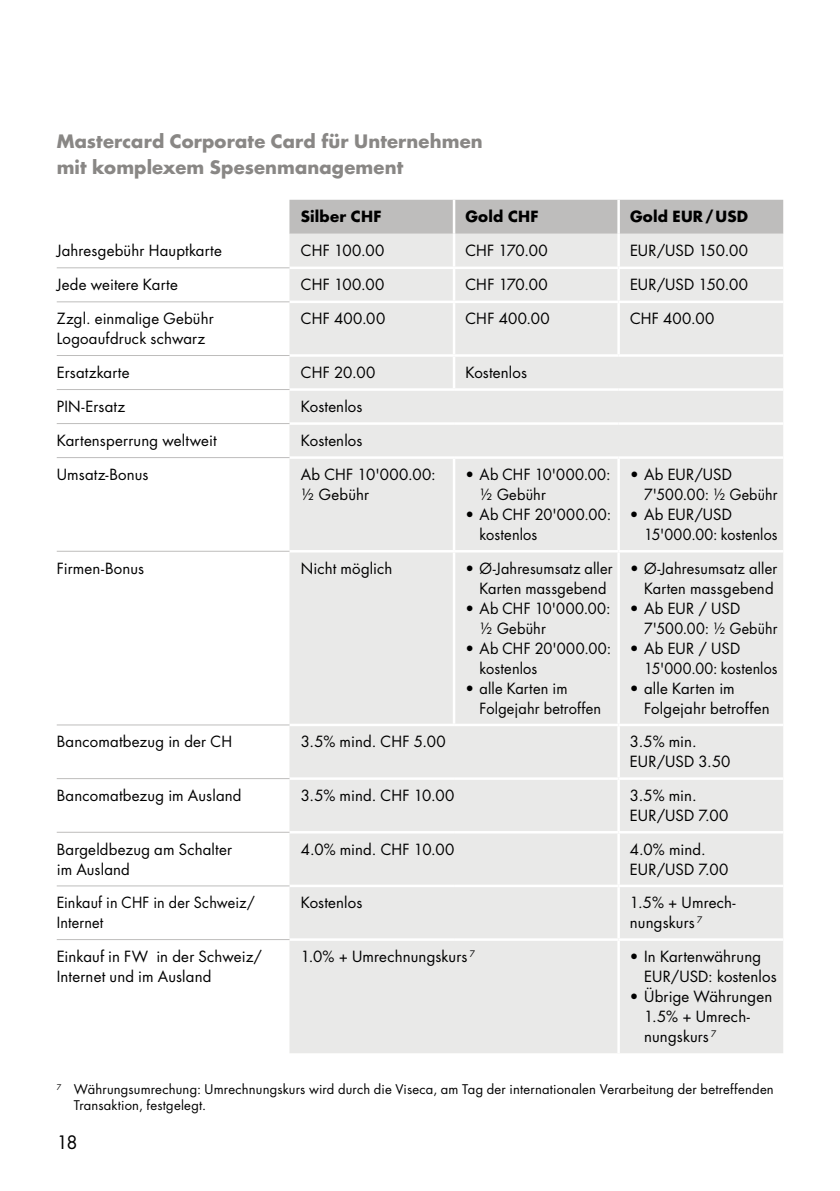
<style>
.page{position:relative;width:840px;height:1191px;background:#fff}
.page>*{position:absolute;margin:0;border:0;box-sizing:border-box;transform-origin:0 0}
.t1{font:700 18px/26px "Futura Std";letter-spacing:.01em;color:#898785}
.t2{font:18px "Futura Std";color:#000}
.t3{font:15px/20px "Futura Std";letter-spacing:.01em;color:#000}
.t4{font:15px/20px "Futura Std";letter-spacing:.01em;color:#000;scale:.96 1}
.t5{font:700 15px "Futura Std";letter-spacing:.015em;color:#000}
.t6{font:13px/16px "Futura Std";letter-spacing:.015em;color:#000}
</style>
<div class="page">
<div style="left:289px;top:200px;width:493px;height:34px;background:#bebdbc"></div>
<div style="left:289px;top:234px;width:493px;height:819px;background:#e9e9e8"></div>
<hr style="left:452px;top:200px;width:3px;height:34px;background:#fff">
<hr style="left:617px;top:200px;width:2px;height:34px;background:#fff">
<hr style="left:452px;top:234px;width:3px;height:32px;background:#fff">
<hr style="left:617px;top:234px;width:2px;height:32px;background:#fff">
<hr style="left:289px;top:266px;width:165px;height:3px;background:#fff">
<hr style="left:454px;top:266px;width:164px;height:3px;background:#fff">
<hr style="left:452px;top:269px;width:3px;height:31px;background:#fff">
<hr style="left:618px;top:266px;width:164px;height:3px;background:#fff">
<hr style="left:617px;top:269px;width:2px;height:31px;background:#fff">
<hr style="left:289px;top:300px;width:165px;height:3px;background:#fff">
<hr style="left:454px;top:300px;width:164px;height:3px;background:#fff">
<hr style="left:452px;top:303px;width:3px;height:51px;background:#fff">
<hr style="left:618px;top:300px;width:164px;height:3px;background:#fff">
<hr style="left:617px;top:303px;width:2px;height:51px;background:#fff">
<hr style="left:289px;top:354px;width:165px;height:3px;background:#fff">
<hr style="left:454px;top:354px;width:164px;height:3px;background:#fff">
<hr style="left:452px;top:357px;width:3px;height:31px;background:#fff">
<hr style="left:618px;top:354px;width:164px;height:3px;background:#fff">
<hr style="left:289px;top:388px;width:165px;height:3px;background:#fff">
<hr style="left:454px;top:388px;width:164px;height:3px;background:#fff">
<hr style="left:618px;top:388px;width:164px;height:3px;background:#fff">
<hr style="left:289px;top:422px;width:165px;height:3px;background:#fff">
<hr style="left:454px;top:422px;width:164px;height:3px;background:#fff">
<hr style="left:618px;top:422px;width:164px;height:3px;background:#fff">
<hr style="left:289px;top:456px;width:165px;height:3px;background:#fff">
<hr style="left:454px;top:456px;width:164px;height:3px;background:#fff">
<hr style="left:452px;top:459px;width:3px;height:91px;background:#fff">
<hr style="left:618px;top:456px;width:164px;height:3px;background:#fff">
<hr style="left:617px;top:459px;width:2px;height:91px;background:#fff">
<hr style="left:289px;top:550px;width:165px;height:2px;background:#fff">
<hr style="left:454px;top:550px;width:164px;height:2px;background:#fff">
<hr style="left:452px;top:552px;width:3px;height:171px;background:#fff">
<hr style="left:618px;top:550px;width:164px;height:2px;background:#fff">
<hr style="left:617px;top:552px;width:2px;height:171px;background:#fff">
<hr style="left:289px;top:723px;width:165px;height:3px;background:#fff">
<hr style="left:454px;top:723px;width:164px;height:3px;background:#fff">
<hr style="left:618px;top:723px;width:164px;height:3px;background:#fff">
<hr style="left:617px;top:726px;width:2px;height:51px;background:#fff">
<hr style="left:289px;top:777px;width:165px;height:3px;background:#fff">
<hr style="left:454px;top:777px;width:164px;height:3px;background:#fff">
<hr style="left:618px;top:777px;width:164px;height:3px;background:#fff">
<hr style="left:617px;top:780px;width:2px;height:51px;background:#fff">
<hr style="left:289px;top:831px;width:165px;height:2px;background:#fff">
<hr style="left:454px;top:831px;width:164px;height:2px;background:#fff">
<hr style="left:618px;top:831px;width:164px;height:2px;background:#fff">
<hr style="left:617px;top:833px;width:2px;height:51px;background:#fff">
<hr style="left:289px;top:884px;width:165px;height:3px;background:#fff">
<hr style="left:454px;top:884px;width:164px;height:3px;background:#fff">
<hr style="left:618px;top:884px;width:164px;height:3px;background:#fff">
<hr style="left:617px;top:887px;width:2px;height:51px;background:#fff">
<hr style="left:289px;top:938px;width:165px;height:2px;background:#fff">
<hr style="left:454px;top:938px;width:164px;height:2px;background:#fff">
<hr style="left:618px;top:938px;width:164px;height:2px;background:#fff">
<hr style="left:617px;top:940px;width:2px;height:113px;background:#fff">
<hr style="left:57px;top:267px;width:232px;height:1px;background:#bebdbc">
<hr style="left:57px;top:301px;width:232px;height:1px;background:#bebdbc">
<hr style="left:57px;top:355px;width:232px;height:1px;background:#bebdbc">
<hr style="left:57px;top:389px;width:232px;height:1px;background:#bebdbc">
<hr style="left:57px;top:423px;width:232px;height:1px;background:#bebdbc">
<hr style="left:57px;top:457px;width:232px;height:1px;background:#bebdbc">
<hr style="left:57px;top:551px;width:232px;height:1px;background:#bebdbc">
<hr style="left:57px;top:724px;width:232px;height:1px;background:#bebdbc">
<hr style="left:57px;top:778px;width:232px;height:1px;background:#bebdbc">
<hr style="left:57px;top:831px;width:232px;height:1px;background:#bebdbc">
<hr style="left:57px;top:885px;width:232px;height:1px;background:#bebdbc">
<hr style="left:57px;top:939px;width:232px;height:1px;background:#bebdbc">
<p class="t1" style="left:57px;top:128px;width:427px">Mastercard Corporate Card für Unternehmen mit komplexem Spesenmanagement</p>
<p class="t5" style="left:300px;top:206px;width:82px">Silber CHF</p>
<p class="t5" style="left:465px;top:206px;width:75px">Gold CHF</p>
<p class="t5" style="left:629px;top:206px;width:119px">Gold EUR/USD</p>
<p class="t3" style="left:57px;top:241px;width:167px">Jahresgebühr Hauptkarte</p>
<p class="t3" style="left:300px;top:241px;width:85px">CHF 100.00</p>
<p class="t3" style="left:465px;top:241px;width:84px">CHF 170.00</p>
<p class="t3" style="left:629px;top:241px;width:119px">EUR/USD 150.00</p>
<p class="t3" style="left:57px;top:275px;width:122px">Jede weitere Karte</p>
<p class="t3" style="left:301px;top:275px;width:85px">CHF 100.00</p>
<p class="t3" style="left:465px;top:275px;width:84px">CHF 170.00</p>
<p class="t3" style="left:629px;top:275px;width:119px">EUR/USD 150.00</p>
<p class="t3" style="left:57px;top:309px;width:158px">Zzgl. einmalige Gebühr<br>Logoaufdruck schwarz</p>
<p class="t3" style="left:301px;top:309px;width:86px">CHF 400.00</p>
<p class="t3" style="left:465px;top:309px;width:86px">CHF 400.00</p>
<p class="t3" style="left:629px;top:309px;width:86px">CHF 400.00</p>
<p class="t3" style="left:57px;top:362px;width:74px">Ersatzkarte</p>
<p class="t3" style="left:301px;top:362px;width:76px">CHF 20.00</p>
<p class="t3" style="left:465px;top:362px;width:63px">Kostenlos</p>
<p class="t3" style="left:57px;top:396px;width:70px">PIN-Ersatz</p>
<p class="t3" style="left:301px;top:396px;width:63px">Kostenlos</p>
<p class="t3" style="left:57px;top:430px;width:161px">Kartensperrung weltweit</p>
<p class="t3" style="left:301px;top:430px;width:63px">Kostenlos</p>
<p class="t3" style="left:57px;top:464px;width:93px">Umsatz-Bonus</p>
<p class="t3" style="left:301px;top:464px;width:136px">Ab CHF 10'000.00: ½ Gebühr</p>
<p class="t3" style="left:479px;top:464px;width:132px;text-indent:-14px">• Ab CHF 10'000.00: ½ Gebühr</p>
<p class="t3" style="left:479px;top:504px;width:133px;text-indent:-14px">• Ab CHF 20'000.00: kostenlos</p>
<p class="t3" style="left:643px;top:464px;width:135px;text-indent:-14px">• Ab EUR/USD<br>7'500.00: ½ Gebühr</p>
<p class="t3" style="left:643px;top:504px;width:135px;text-indent:-14px">• Ab EUR/USD<br>15'000.00: kostenlos</p>
<p class="t3" style="left:57px;top:558px;width:89px">Firmen-Bonus</p>
<p class="t3" style="left:300px;top:558px;width:93px">Nicht möglich</p>
<p class="t3" style="left:465px;top:558px;width:149px;text-align:center">• Ø-Jahresumsatz aller<br>Karten massgebend</p>
<p class="t3" style="left:479px;top:598px;width:132px;text-indent:-14px">• Ab CHF 10'000.00: ½ Gebühr</p>
<p class="t3" style="left:479px;top:638px;width:133px;text-indent:-14px">• Ab CHF 20'000.00: kostenlos</p>
<p class="t3" style="left:479px;top:678px;width:123px;text-indent:-14px">• alle Karten im<br>Folgejahr betroffen</p>
<p class="t3" style="left:629px;top:558px;width:149px;text-align:right">• Ø-Jahresumsatz aller<br>Karten massgebend</p>
<p class="t3" style="left:643px;top:598px;width:135px;text-indent:-14px">• Ab EUR / USD<br>7'500.00: ½ Gebühr</p>
<p class="t3" style="left:643px;top:638px;width:135px;text-indent:-14px">• Ab EUR / USD<br>15'000.00: kostenlos</p>
<p class="t3" style="left:643px;top:678px;width:127px;text-indent:-14px">• alle Karten im<br>Folgejahr betroffen</p>
<p class="t3" style="left:57px;top:732px;width:177px">Bancomatbezug in der CH</p>
<p class="t3" style="left:300px;top:732px;width:146px">3.5% mind. CHF 5.00</p>
<p class="t3" style="left:629px;top:732px;width:102px">3.5% min.<br>EUR/USD 3.50</p>
<p class="t3" style="left:57px;top:785px;width:186px">Bancomatbezug im Ausland</p>
<p class="t3" style="left:300px;top:785px;width:155px">3.5% mind. CHF 10.00</p>
<p class="t3" style="left:629px;top:785px;width:100px">3.5% min.<br>EUR/USD 7.00</p>
<p class="t3" style="left:57px;top:839px;width:177px">Bargeldbezug am Schalter im Ausland</p>
<p class="t3" style="left:300px;top:839px;width:155px">4.0% mind. CHF 10.00</p>
<p class="t3" style="left:629px;top:839px;width:100px">4.0% mind.<br>EUR/USD 7.00</p>
<p class="t4" style="left:57px;top:893px;width:208px">Einkauf in CHF in der Schweiz/<br>Internet</p>
<p class="t3" style="left:300px;top:893px;width:63px">Kostenlos</p>
<p class="t3" style="left:629px;top:893px;width:107px">1.5% + Umrech&shy;nungskurs <sup>7</sup></p>
<p class="t3" style="left:57px;top:946px;width:207px">Einkauf in FW in der Schweiz/<br>Internet und im Ausland</p>
<p class="t3" style="left:300px;top:946px;width:176px">1.0% + Umrechnungskurs <sup>7</sup></p>
<p class="t3" style="left:643px;top:946px;width:134px;text-indent:-14px">• In Kartenwährung<br>EUR/USD: kostenlos</p>
<p class="t3" style="left:643px;top:986px;width:130px;text-indent:-14px">• Übrige Währungen<br>1.5% + Umrech&shy;nungskurs <sup>7</sup></p>
<p class="t6" style="left:74px;top:1081px;width:701px;text-indent:-17px"><sup>7</sup> Währungsumrechung: Umrechnungskurs wird durch die Viseca, am Tag der internationalen Verarbeitung der betreffenden<br>Transaktion, festgelegt.</p>
<p class="t2" style="left:57px;top:1131px;width:22px">18</p>
</div>
